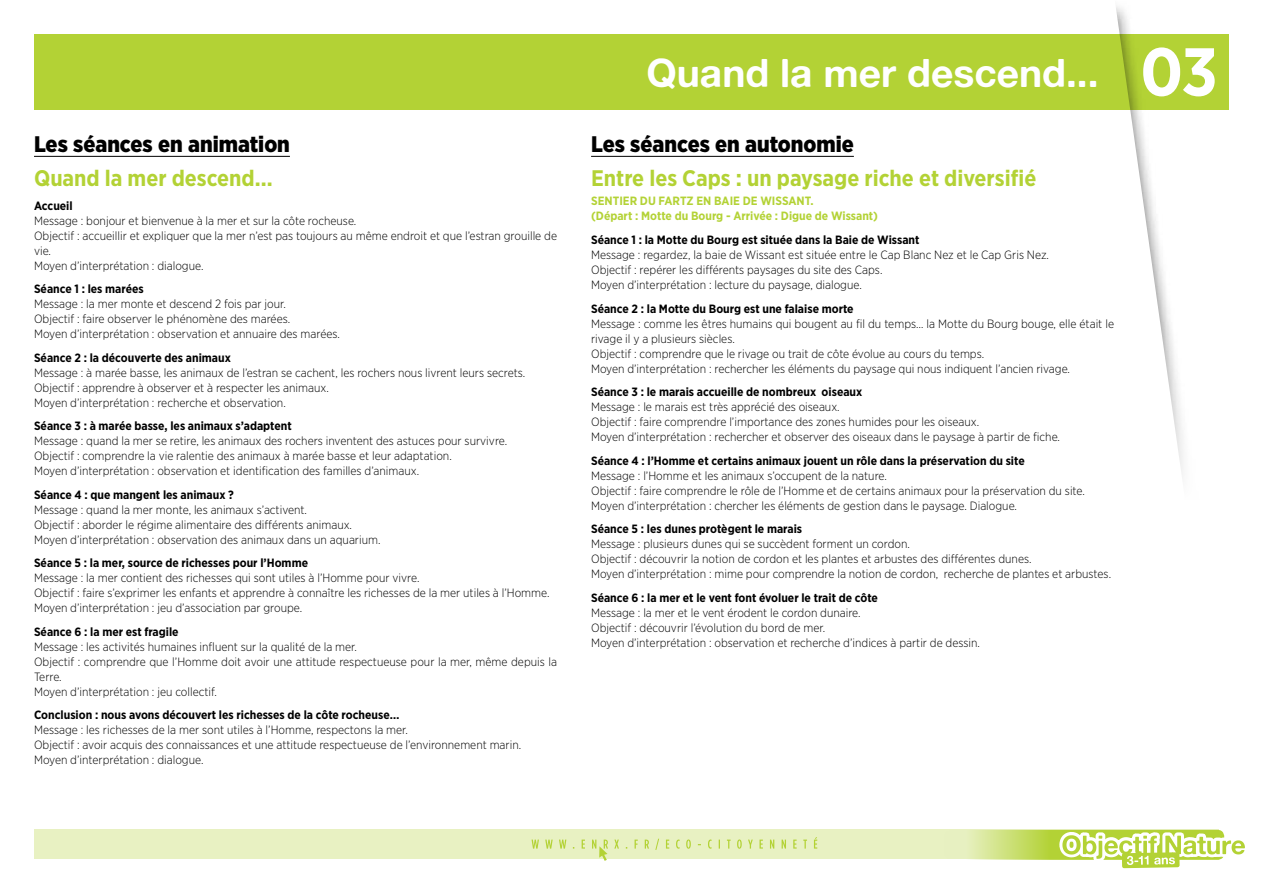
<style>
.page{position:relative;width:1263px;height:893px;background:#fff}
.page>*{position:absolute;margin:0;border:0;box-sizing:border-box;transform-origin:0 0}
.t1{font:39px "Alte Haas Grotesk Bold";color:#fff}
.t2{font:700 22.5px "Gotham Narrow";color:#b3d235}
.t3{font:900 22.5px "Gotham Narrow";color:#000}
.t4{font:300 12px/15px "Gotham Narrow";color:#000}
.t5{font:700 12px "Gotham Narrow";color:#000}
.t6{font:700 12px/15px "Gotham Narrow";color:#b3d235}
.s1{font-family:"Gotham Narrow";font-weight:700;font-size:67.65px}
</style>
<div class="page">
<div style="left:34px;top:830px;width:1185px;height:29px;background:#e8f1c2"></div>
<svg style="left:943px;top:830px;width:281px;height:30px"></svg>
<svg style="left:1055px;top:829px;width:190px;height:40px"></svg>
<div style="left:34px;top:34px;width:1195px;height:76px;background:#b3d235"></div>
<svg style="left:531px;top:837px;width:286px;height:24px"></svg>
<hr style="left:591px;top:156px;width:263px;height:1px;background:#000">
<hr style="left:34px;top:156px;width:256px;height:1px;background:#000">
<h2 class="t3" style="left:34px;top:129px;width:257px">Les séances en animation</h2>
<h2 class="t2" style="left:34px;top:164px;width:240px">Quand la mer descend...</h2>
<p class="t5" style="left:34px;top:198px;width:40px">Accueil</p>
<p class="t4" style="left:34px;top:213px;width:524px">Message : bonjour et bienvenue à la mer et sur la côte rocheuse.<br>Objectif : accueillir et expliquer que la mer n’est pas toujours au même endroit et que l’estran grouille de vie.<br>Moyen d’interprétation : dialogue.</p>
<p class="t5" style="left:34px;top:281px;width:111px">Séance 1 : les marées</p>
<p class="t4" style="left:34px;top:296px;width:308px">Message : la mer monte et descend 2 fois par jour.<br>Objectif : faire observer le phénomène des marées.<br>Moyen d’interprétation : observation et annuaire des marées.</p>
<p class="t5" style="left:34px;top:350px;width:198px">Séance 2 : la découverte des animaux</p>
<p class="t4" style="left:34px;top:365px;width:493px">Message : à marée basse, les animaux de l’estran se cachent, les rochers nous livrent leurs secrets.<br>Objectif : apprendre à observer et à respecter les animaux.<br>Moyen d’interprétation : recherche et observation.</p>
<p class="t5" style="left:34px;top:418px;width:259px">Séance 3 : à marée basse, les animaux s’adaptent</p>
<p class="t4" style="left:34px;top:433px;width:475px">Message : quand la mer se retire, les animaux des rochers inventent des astuces pour survivre.<br>Objectif : comprendre la vie ralentie des animaux à marée basse et leur adaptation.<br>Moyen d’interprétation : observation et identification des familles d’animaux.</p>
<p class="t5" style="left:34px;top:487px;width:201px">Séance 4 : que mangent les animaux ?</p>
<p class="t4" style="left:34px;top:502px;width:348px">Message : quand la mer monte, les animaux s’activent.<br>Objectif : aborder le régime alimentaire des différents animaux.<br>Moyen d’interprétation : observation des animaux dans un aquarium.</p>
<p class="t5" style="left:34px;top:555px;width:276px">Séance 5 : la mer, source de richesses pour l’Homme</p>
<p class="t4" style="left:34px;top:570px;width:517px">Message : la mer contient des richesses qui sont utiles à l’Homme pour vivre.<br>Objectif : faire s’exprimer les enfants et apprendre à connaître les richesses de la mer utiles à l’Homme.<br>Moyen d’interprétation : jeu d’association par groupe.</p>
<p class="t5" style="left:34px;top:624px;width:146px">Séance 6 : la mer est fragile</p>
<p class="t4" style="left:34px;top:639px;width:524px">Message : les activités humaines influent sur la qualité de la mer.<br>Objectif : comprendre que l’Homme doit avoir une attitude respectueuse pour la mer, même depuis la Terre.<br>Moyen d’interprétation : jeu collectif.</p>
<p class="t5" style="left:34px;top:707px;width:367px">Conclusion : nous avons découvert les richesses de la côte rocheuse…</p>
<p class="t4" style="left:34px;top:722px;width:489px">Message : les richesses de la mer sont utiles à l’Homme, respectons la mer.<br>Objectif : avoir acquis des connaissances et une attitude respectueuse de l’environnement marin.<br>Moyen d’interprétation : dialogue.</p>
<h1 class="t1" style="left:646px;top:49px;width:573px">Quand la mer descend... <span class="s1">03</span></h1>
<h2 class="t3" style="left:591px;top:129px;width:264px">Les séances en autonomie</h2>
<h2 class="t2" style="left:591px;top:164px;width:447px">Entre les Caps : un paysage riche et diversifié</h2>
<p class="t6" style="left:591px;top:194px;width:8px">Sentier</p>
<p class="t6" style="left:640px;top:194px;width:89px">du Fartz en baie</p>
<p class="t6" style="left:591px;top:194px;width:288px;text-indent:152px">de Wissant.<br>(Départ : Motte du Bourg - Arrivée : Digue de Wissant)</p>
<p class="t5" style="left:591px;top:232px;width:330px">Séance 1 : la Motte du Bourg est située dans la Baie de Wissant</p>
<p class="t4" style="left:591px;top:247px;width:459px">Message : regardez, la baie de Wissant est située entre le Cap Blanc Nez et le Cap Gris Nez.<br>Objectif : repérer les différents paysages du site des Caps.<br>Moyen d’interprétation : lecture du paysage, dialogue.</p>
<p class="t5" style="left:591px;top:301px;width:264px">Séance 2 : la Motte du Bourg est une falaise morte</p>
<p class="t4" style="left:591px;top:315px;width:524px">Message : comme les êtres humains qui bougent au fil du temps… la Motte du Bourg bouge, elle était le rivage il y a plusieurs siècles.<br>Objectif : comprendre que le rivage ou trait de côte évolue au cours du temps.<br>Moyen d’interprétation : rechercher les éléments du paysage qui nous indiquent l’ancien rivage.</p>
<p class="t5" style="left:591px;top:384px;width:273px">Séance 3 : le marais accueille de nombreux oiseaux</p>
<p class="t4" style="left:591px;top:399px;width:470px">Message : le marais est très apprécié des oiseaux.<br>Objectif : faire comprendre l’importance des zones humides pour les oiseaux.<br>Moyen d’interprétation : rechercher et observer des oiseaux dans le paysage à partir de fiche.</p>
<p class="t5" style="left:591px;top:453px;width:435px">Séance 4 : l’Homme et certains animaux jouent un rôle dans la préservation du site</p>
<p class="t4" style="left:591px;top:467px;width:495px">Message : l’Homme et les animaux s’occupent de la nature.<br>Objectif : faire comprendre le rôle de l’Homme et de certains animaux pour la préservation du site.<br>Moyen d’interprétation : chercher les éléments de gestion dans le paysage. Dialogue.</p>
<p class="t5" style="left:591px;top:521px;width:213px">Séance 5 : les dunes protègent le marais</p>
<p class="t4" style="left:591px;top:536px;width:521px">Message : plusieurs dunes qui se succèdent forment un cordon.<br>Objectif : découvrir la notion de cordon et les plantes et arbustes des différentes dunes.<br>Moyen d’interprétation : mime pour comprendre la notion de cordon, recherche de plantes et arbustes.</p>
<p class="t5" style="left:591px;top:590px;width:288px">Séance 6 : la mer et le vent font évoluer le trait de côte</p>
<p class="t4" style="left:591px;top:605px;width:390px">Message : la mer et le vent érodent le cordon dunaire.<br>Objectif : découvrir l’évolution du bord de mer.<br>Moyen d’interprétation : observation et recherche d’indices à partir de dessin.</p>
</div>
